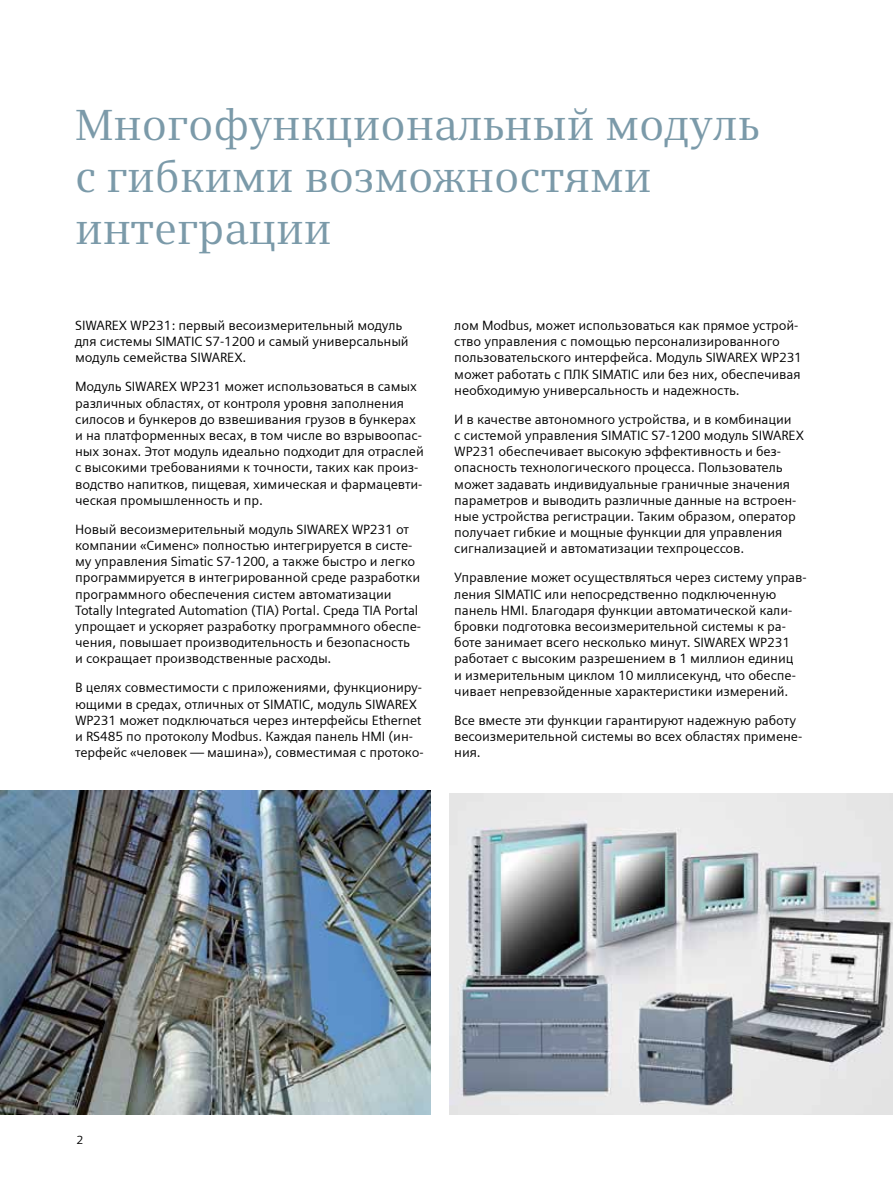
<style>
.page{position:relative;width:893px;height:1191px;background:#fff}
.page>*{position:absolute;margin:0;border:0;box-sizing:border-box;transform-origin:0 0}
.t1{font:43.5px/52.2px "Siemens Serif Cyrillic";color:#7b9aa9}
.t2{font:13.5px/16.2px "Siemens Sans";letter-spacing:-.01em;color:#000}
.t3{font:12px "Siemens Sans";color:#000}
</style>
<div class="page">
<img style="left:449px;top:793px;width:444px;height:321px">
<img style="left:0;top:790px;width:430px;height:324px">
<h1 class="t1" style="left:75px;top:99px;width:686px">Многофункциональный модуль с гибкими возможностями интеграции</h1>
<p class="t2" style="left:75px;top:317px;width:335px">SIWAREX WP231: первый весоизмерительный модуль для системы SIMATIC S7-1200 и самый универсальный модуль семейства SIWAREX.</p>
<p class="t2" style="left:75px;top:379px;width:350px">Модуль SIWAREX WP231 может использоваться в самых различных областях, от контроля уровня заполнения силосов и бункеров до взвешивания грузов в бункерах и на платформенных весах, в том числе во взрывоопас&shy;ных зонах. Этот модуль идеально подходит для отраслей с высокими требованиями к точности, таких как произ&shy;водство напитков, пищевая, химическая и фармацевти&shy;ческая промышленность и пр.</p>
<p class="t2" style="left:75px;top:521px;width:347px">Новый весоизмерительный модуль SIWAREX WP231 от компании «Сименс» полностью интегрируется в систе&shy;му управления Simatic S7-1200, а также быстро и легко программируется в интегрированной среде разработки программного обеспечения систем автоматизации Totally Integrated Automation (TIA) Portal. Среда TIA Portal упрощает и ускоряет разработку программного обеспе&shy;чения, повышает производительность и безопасность и сокращает производственные расходы.</p>
<p class="t2" style="left:75px;top:679px;width:350px">В целях совместимости с приложениями, функциониру&shy;ющими в средах, отличных от SIMATIC, модуль SIWAREX WP231 может подключаться через интерфейсы Ethernet и RS485 по протоколу Modbus. Каждая панель HMI (ин&shy;терфейс «человек — машина»), совместимая с протоко-</p>
<p class="t2" style="left:454px;top:317px;width:349px">лом Modbus, может использоваться как прямое устрой&shy;ство управления с помощью персонализированного пользовательского интерфейса. Модуль SIWAREX WP231 может работать с ПЛК SIMATIC или без них, обеспечивая необходимую универсальность и надежность.</p>
<p class="t2" style="left:454px;top:411px;width:351px">И в качестве автономного устройства, и в комбинации<br>с системой управления SIMATIC S7-1200 модуль SIWAREX WP231 обеспечивает высокую эффективность и без&shy;опасность технологического процесса. Пользователь может задавать индивидуальные граничные значения параметров и выводить различные данные на встроен&shy;ные устройства регистрации. Таким образом, оператор получает гибкие и мощные функции для управления сигнализацией и автоматизации техпроцессов.</p>
<p class="t2" style="left:454px;top:570px;width:354px">Управление может осуществляться через систему управ&shy;ления SIMATIC или непосредственно подключенную панель HMI. Благодаря функции автоматической кали&shy;бровки подготовка весоизмерительной системы к ра&shy;боте занимает всего несколько минут. Siwarex WP231 работает с высоким разрешением в 1 миллион единиц<br>и измерительным циклом 10 миллисекунд, что обеспе&shy;чивает непревзойденные характеристики измерений.</p>
<p class="t2" style="left:454px;top:712px;width:349px">Все вместе эти функции гарантируют надежную работу весоизмерительной системы во всех областях примене&shy;ния.</p>
<p class="t3" style="left:77px;top:1132px;width:8px">2</p>
</div>
